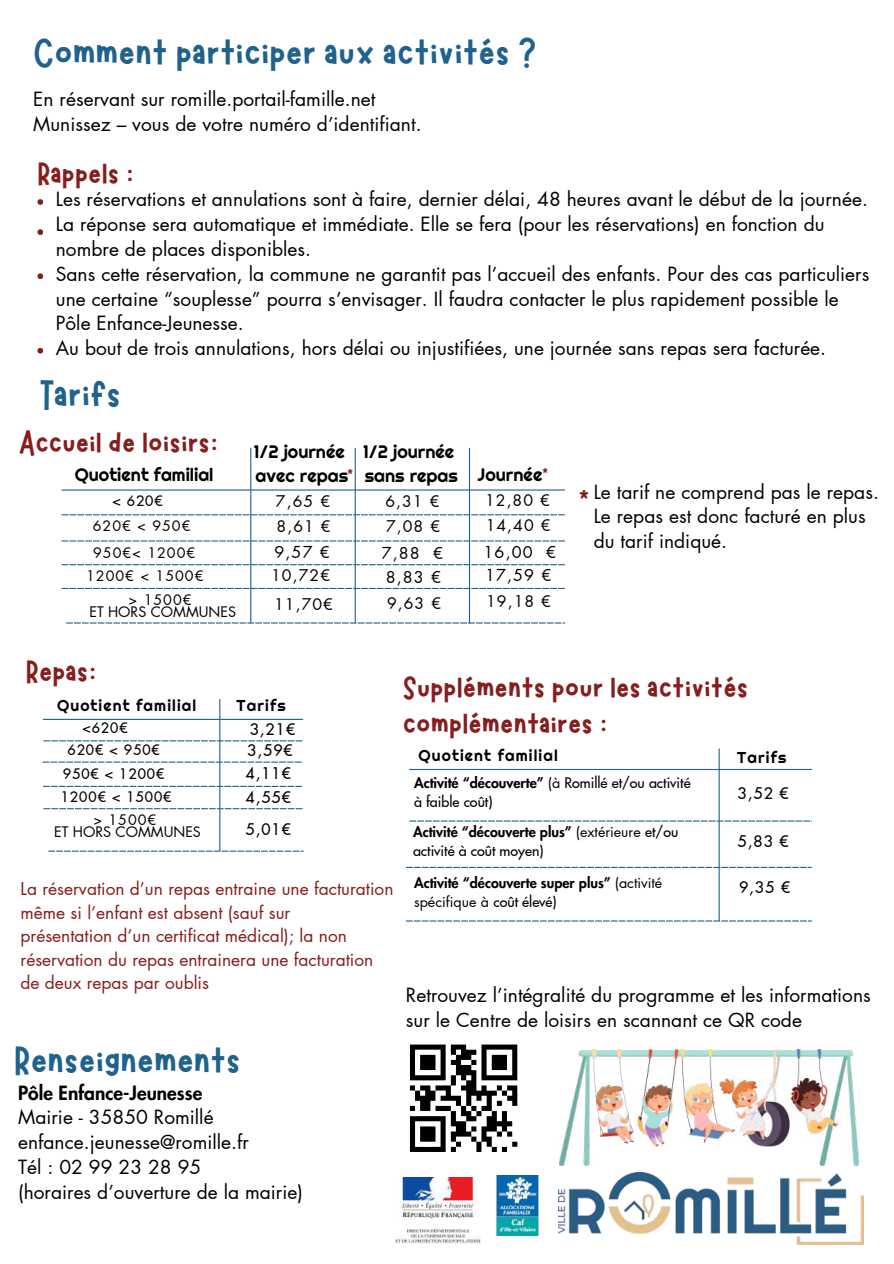
<style>
.page{position:relative;width:894px;height:1264px;background:#fff}
.page>*{position:absolute;margin:0;border:0;box-sizing:border-box;transform-origin:0 0}
.t1{font:42.75px "Marykate";color:#1f628e}
.t2{font:34.05px/36px "Marykate";color:#861e1e}
.t3{font:19.2px/24.8px "Futura LT Pro";color:#000}
.t4{font:800 19.2px "Futura LT Pro";color:#000}
.t5{font:18px/24.8px "Righteous";color:#000}
.t6{font:17.4px/23.7px "Futura LT Pro";color:#861e1e}
.t7{font:16.8px "Righteous";color:#861e1e}
.t8{font:16.05px/23.9px "Futura LT Pro";letter-spacing:.07em;color:#000}
.t9{font:15.75px/24.6px "Futura LT Pro";letter-spacing:.07em;color:#000}
.t10{font:15.75px "Righteous";letter-spacing:.07em;color:#000}
.t11{font:500 15.75px/20.5px "Futura LT Pro";letter-spacing:.07em;color:#000}
.t12{font:800 14.25px/19.2px "Futura LT Pro";color:#000}
.t13{font:14.25px/12.3px "Futura LT Pro";color:#000;text-align:center}
.t14{font:500 14.25px/19.2px "Futura LT Pro";color:#000}
.t15{font:500 14.25px/23.2px "Futura LT Pro";letter-spacing:.07em;color:#000;text-align:center}
.t16{font:14.25px "Futura LT Pro";letter-spacing:.07em;color:#000}
.t17{font:9.6px "Righteous";color:#861e1e}
.s1{font-weight:800}
.s2{font-weight:400}
.s3{font-weight:500}
</style>
<div class="page">
<svg style="left:37px;top:199px;width:6px;height:6px"></svg>
<svg style="left:37px;top:229px;width:6px;height:6px"></svg>
<svg style="left:37px;top:273px;width:6px;height:6px"></svg>
<svg style="left:37px;top:348px;width:6px;height:5px"></svg>
<hr style="left:61px;top:489px;width:503px;height:1px;background:#1f628e">
<hr style="left:250px;top:448px;width:1px;height:175px;background:#1f628e">
<svg style="left:61px;top:514px;width:503px;height:1px"></svg>
<svg style="left:61px;top:540px;width:503px;height:1px"></svg>
<svg style="left:61px;top:564px;width:503px;height:1px"></svg>
<svg style="left:61px;top:588px;width:503px;height:1px"></svg>
<svg style="left:66px;top:622px;width:498px;height:1px"></svg>
<hr style="left:354px;top:448px;width:2px;height:175px;background:#1f628e">
<hr style="left:469px;top:448px;width:1px;height:175px;background:#1f628e">
<hr style="left:219px;top:699px;width:1px;height:151px;background:#1f628e">
<hr style="left:43px;top:718px;width:260px;height:2px;background:#1f628e">
<svg style="left:43px;top:740px;width:261px;height:1px"></svg>
<svg style="left:43px;top:761px;width:258px;height:1px"></svg>
<svg style="left:43px;top:785px;width:259px;height:2px"></svg>
<svg style="left:43px;top:808px;width:261px;height:1px"></svg>
<svg style="left:48px;top:850px;width:255px;height:1px"></svg>
<hr style="left:718px;top:748px;width:1px;height:173px;background:#1f628e">
<hr style="left:409px;top:769px;width:402px;height:1px;background:#1f628e">
<svg style="left:406px;top:866px;width:405px;height:2px"></svg>
<svg style="left:409px;top:820px;width:403px;height:1px"></svg>
<svg style="left:406px;top:920px;width:405px;height:1px"></svg>
<img style="left:558px;top:1172px;width:305px;height:72px">
<img style="left:496px;top:1175px;width:43px;height:60px">
<img style="left:395px;top:1177px;width:86px;height:66px">
<img style="left:559px;top:1049px;width:299px;height:116px">
<svg style="left:410px;top:1044px;width:107px;height:107px"></svg>
<h1 class="t1" style="left:33px;top:25px;width:505px">Comment participer aux activités ?</h1>
<p class="t3" style="left:33px;top:87px;width:390px">En réservant sur romille.portail-famille.net<br>Munissez – vous de votre numéro d’identifiant.</p>
<h2 class="t2" style="left:37px;top:153px;width:99px">Rappels :</h2>
<p class="t3" style="left:56px;top:188px;width:814px">Les réservations et annulations sont à faire, dernier délai, 48 heures avant le début de la journée.<br>La réponse sera automatique et immédiate. Elle se fera (pour les réservations) en fonction du nombre de places disponibles.<br>Sans cette réservation, la commune ne garantit pas l’accueil des enfants. Pour des cas particuliers une certaine “souplesse” pourra s’envisager. Il faudra contacter le plus rapidement possible le Pôle Enfance-Jeunesse.<br>Au bout de trois annulations, hors délai ou injustifiées, une journée sans repas sera facturée.</p>
<h1 class="t1" style="left:41px;top:367px;width:82px">Tarifs</h1>
<h2 class="t2" style="left:19px;top:422px;width:202px">Accueil de loisirs:</h2>
<p class="t5" style="left:254px;top:438px;width:96px">1/2 journée avec repas</p>
<p class="t5" style="left:363px;top:438px;width:96px">1/2 journée sans repas</p>
<p class="t5" style="left:75px;top:461px;width:140px">Quotient familial</p>
<p class="t17" style="left:347px;top:467px;width:7px">*</p>
<p class="t5" style="left:478px;top:462px;width:72px">Journée<sup>*</sup></p>
<p class="t9" style="left:485px;top:488px;width:67px">12,80 €<br>14,40 €</p>
<p class="t3" style="left:593px;top:480px;width:286px">Le tarif ne comprend pas le repas.<br>Le repas est donc facturé en plus du tarif indiqué.</p>
<p class="t7" style="left:579px;top:488px;width:11px">*</p>
<p class="t15" style="left:112px;top:490px;width:52px">&lt; 620€</p>
<p class="t9" style="left:276px;top:490px;width:56px">7,65 €<br>8,61 €</p>
<p class="t9" style="left:385px;top:490px;width:56px">6,31 €<br>7,08 €</p>
<p class="t13" style="left:93px;top:520px;width:99px">620€ &lt; 950€</p>
<p class="t8" style="left:274px;top:540px;width:57px">9,57 €</p>
<p class="t9" style="left:271px;top:591px;width:66px">11, 40€</p>
<p class="t8" style="left:483px;top:541px;width:74px;line-height:23.4px">16,00 €<br>17,59 €</p>
<p class="t9" style="left:486px;top:590px;width:66px">19,18 €</p>
<p class="t8" style="left:381px;top:542px;width:63px">7,88 €<br>8,83 €</p>
<p class="t13" style="left:93px;top:547px;width:104px">950€&lt; 1200€</p>
<p class="t16" style="left:86px;top:569px;width:119px">1200€ &lt; 1500€</p>
<p class="t13" style="left:128px;top:593px;width:64px">&gt; 1500€</p>
<p class="t13" style="left:89px;top:606px;width:148px">ET HORS COMMUNES</p>
<p class="t9" style="left:271px;top:563px;width:60px">10,72€</p>
<p class="t9" style="left:274px;top:592px;width:60px">11,70€</p>
<p class="t9" style="left:387px;top:591px;width:56px">9,63 €</p>
<h2 class="t2" style="left:26px;top:651px;width:73px">Repas:</h2>
<p class="t10" style="left:57px;top:695px;width:141px">Quotient familial</p>
<p class="t15" style="left:61px;top:739px;width:112px">620€ &lt; 950€<br>950€ &lt; 1200€<br>1200€ &lt; 1500€</p>
<p class="t15" style="left:82px;top:717px;width:47px">&lt;620€</p>
<p class="t13" style="left:54px;top:814px;width:148px">&gt; 1500€<br>ET HORS COMMUNES</p>
<p class="t10" style="left:236px;top:695px;width:50px">Tarifs</p>
<p class="t11" style="left:247px;top:720px;width:49px">3,21€<br>3,59€</p>
<p class="t11" style="left:245px;top:762px;width:47px;line-height:23.2px">4,11€<br>4,55€</p>
<p class="t11" style="left:245px;top:819px;width:47px">5,01€</p>
<p class="t6" style="left:21px;top:877px;width:374px">La réservation d’un repas entraine une facturation même si l’enfant est absent (sauf sur<br>présentation d’un certificat médical); la non réservation du repas entrainera une facturation de deux repas par oublis</p>
<h1 class="t1" style="left:14px;top:1033px;width:228px">Renseignements</h1>
<p class="t4" style="left:18px;top:1083px;width:185px">Pôle Enfance-Jeunesse</p>
<p class="t3" style="left:18px;top:1105px;width:286px">Mairie - 35850 Romillé enfance.jeunesse@romille.fr<br>Tél : 02 99 23 28 95<br>(horaires d’ouverture de la mairie)</p>
<h2 class="t2" style="left:402px;top:666px;width:347px">Suppléments pour les activités complémentaires :</h2>
<p class="t10" style="left:418px;top:745px;width:141px">Quotient familial</p>
<p class="t10" style="left:737px;top:747px;width:50px">Tarifs</p>
<p class="t11" style="left:737px;top:784px;width:53px">3,52 €</p>
<p class="t11" style="left:737px;top:831px;width:53px">5,83 €</p>
<p class="t14" style="left:414px;top:773px;width:278px"><span class="s1">Activité “découverte”</span> <span class="s2">(à</span> Romillé et/ou activité à faible coût)</p>
<p class="t12" style="left:413px;top:822px;width:267px">Activité “découverte plus” <span class="s2">(extérieure</span> <span class="s3">et/ou activité à coût moyen)</span></p>
<p class="t12" style="left:414px;top:873px;width:250px">Activité “découverte super plus” <span class="s2">(activité</span></p>
<p class="t11" style="left:738px;top:877px;width:53px">9,35 €</p>
<p class="t13" style="left:414px;top:896px;width:144px">spécifique à <span class="s3">coût élevé)</span></p>
<p class="t3" style="left:406px;top:983px;width:466px">Retrouvez l’intégralité du programme et les informations sur le Centre de loisirs en scannant ce QR code</p>
</div>
